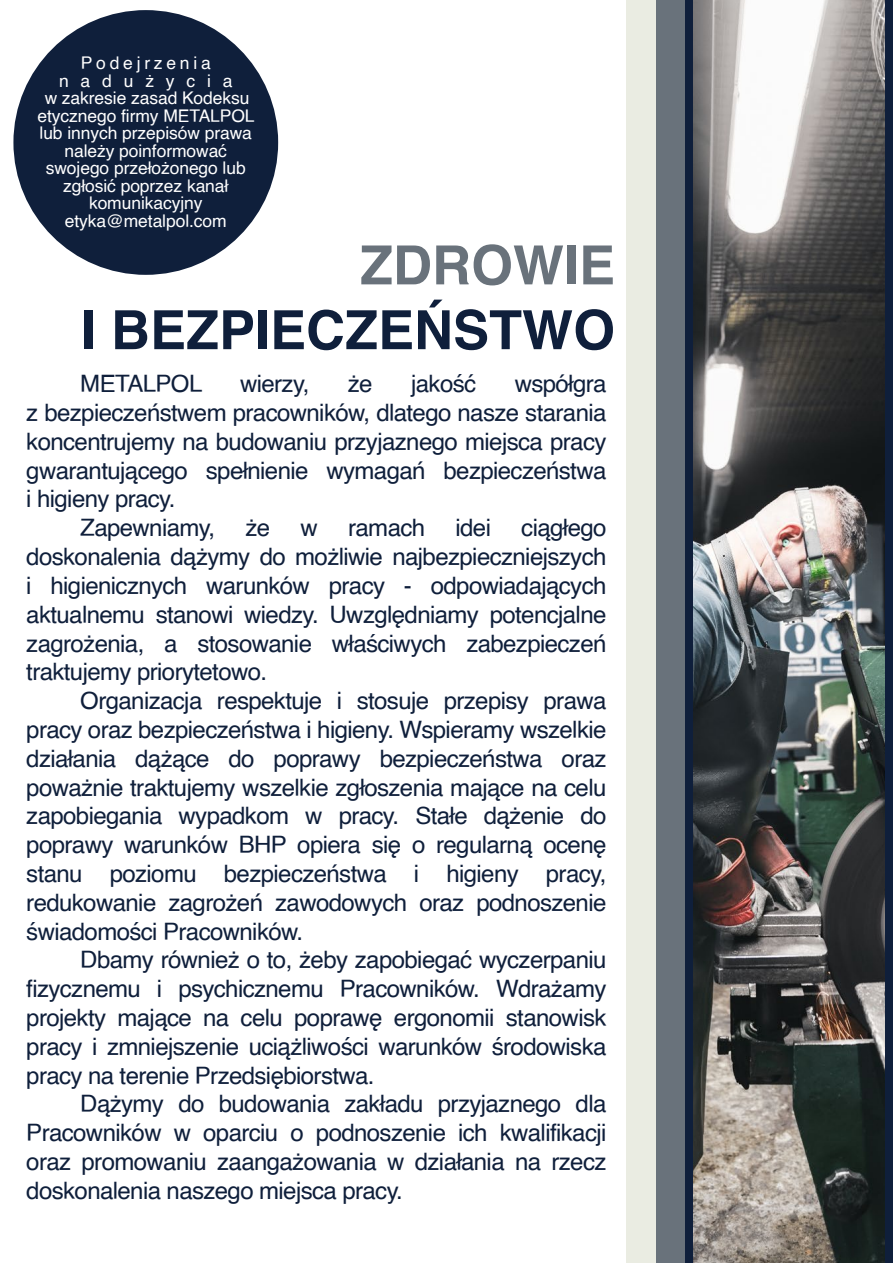
<style>
.page{position:relative;width:893px;height:1263px;background:#fff}
.page>*{position:absolute;margin:0;border:0;box-sizing:border-box;transform-origin:0 0}
.t1{font:700 54px "Helvetica";color:#0f1f3b}
.t2{font:700 54px "Helvetica";color:#69727b}
.t3{font:24px/28.8px "Helvetica";letter-spacing:-.025em;color:#0f1f3b;text-align:justify}
.t4{font:17.4px/17.4px "Helvetica";letter-spacing:-.005em;color:#fff;text-align:center}
</style>
<div class="page">
<div style="left:13px;top:10px;width:265px;height:265px;background:#0f1f3b;border-radius:50%"></div>
<div style="left:626px;top:0;width:208px;height:1263px;background:#eaece2"></div>
<div style="left:656px;top:0;width:209px;height:1263px;background:#69727b"></div>
<div style="left:685px;top:0;width:208px;height:1263px;background:#0f1f3b"></div>
<img style="left:693px;top:0;width:192px;height:1263px">
<p class="t4" style="left:38px;top:55px;width:219px">Podejrzenia nadużycia<br>w zakresie zasad Kodeksu etycznego firmy METALPOL lub innych przepisów prawa należy poinformować swojego przełożonego lub zgłosić poprzez kanał komunikacyjny etyka@metalpol.com</p>
<h1 class="t2" style="left:360px;top:222px;width:256px">ZDROWIE</h1>
<h1 class="t1" style="left:81px;top:287px;width:536px">I BEZPIECZEŃSTWO</h1>
<p class="t3" style="left:80px;top:370px;width:124px">METALPOL</p>
<p class="t3" style="left:240px;top:370px;width:71px">wierzy,</p>
<p class="t3" style="left:348px;top:370px;width:26px">że</p>
<p class="t3" style="left:411px;top:370px;width:67px">jakość</p>
<p class="t3" style="left:515px;top:370px;width:93px">współgra</p>
<p class="t3" style="left:26px;top:399px;width:582px">z bezpieczeństwem pracowników, dlatego nasze starania</p>
<p class="t3" style="left:26px;top:428px;width:582px">koncentrujemy na budowaniu przyjaznego miejsca pracy</p>
<p class="t3" style="left:26px;top:457px;width:582px">gwarantującego spełnienie wymagań bezpieczeństwa</p>
<p class="t3" style="left:26px;top:485px;width:151px">i higieny pracy.</p>
<p class="t3" style="left:80px;top:514px;width:136px">Zapewniamy,</p>
<p class="t3" style="left:246px;top:514px;width:26px">że</p>
<p class="t3" style="left:301px;top:514px;width:19px">w</p>
<p class="t3" style="left:348px;top:514px;width:79px">ramach</p>
<p class="t3" style="left:455px;top:514px;width:37px">idei</p>
<p class="t3" style="left:26px;top:514px;width:582px;text-indent:495px">ciągłego doskonalenia dążymy do możliwie najbezpieczniejszych i higienicznych warunków pracy - odpowiadających aktualnemu stanowi wiedzy. Uwzględniamy potencjalne zagrożenia, a stosowanie właściwych zabezpieczeń traktujemy priorytetowo.</p>
<p class="t3" style="left:26px;top:687px;width:582px;text-indent:54px">Organizacja respektuje i stosuje przepisy prawa pracy oraz bezpieczeństwa i higieny. Wspieramy wszelkie działania dążące do poprawy bezpieczeństwa oraz poważnie traktujemy wszelkie zgłoszenia mające na celu zapobiegania wypadkom w pracy. Stałe dążenie do poprawy warunków BHP opiera się o regularną ocenę stanu poziomu bezpieczeństwa i higieny pracy, redukowanie zagrożeń zawodowych oraz podnoszenie świadomości Pracowników.</p>
<p class="t3" style="left:26px;top:946px;width:582px;text-indent:54px">Dbamy również o to, żeby zapobiegać wyczerpaniu fizycznemu i psychicznemu Pracowników. Wdrażamy projekty mające na celu poprawę ergonomii stanowisk pracy i zmniejszenie uciążliwości warunków środowiska pracy na terenie Przedsiębiorstwa.</p>
<p class="t3" style="left:26px;top:1090px;width:582px;text-indent:54px">Dążymy do budowania zakładu przyjaznego dla Pracowników w oparciu o podnoszenie ich kwalifikacji oraz promowaniu zaangażowania w działania na rzecz doskonalenia naszego miejsca pracy.</p>
</div>
